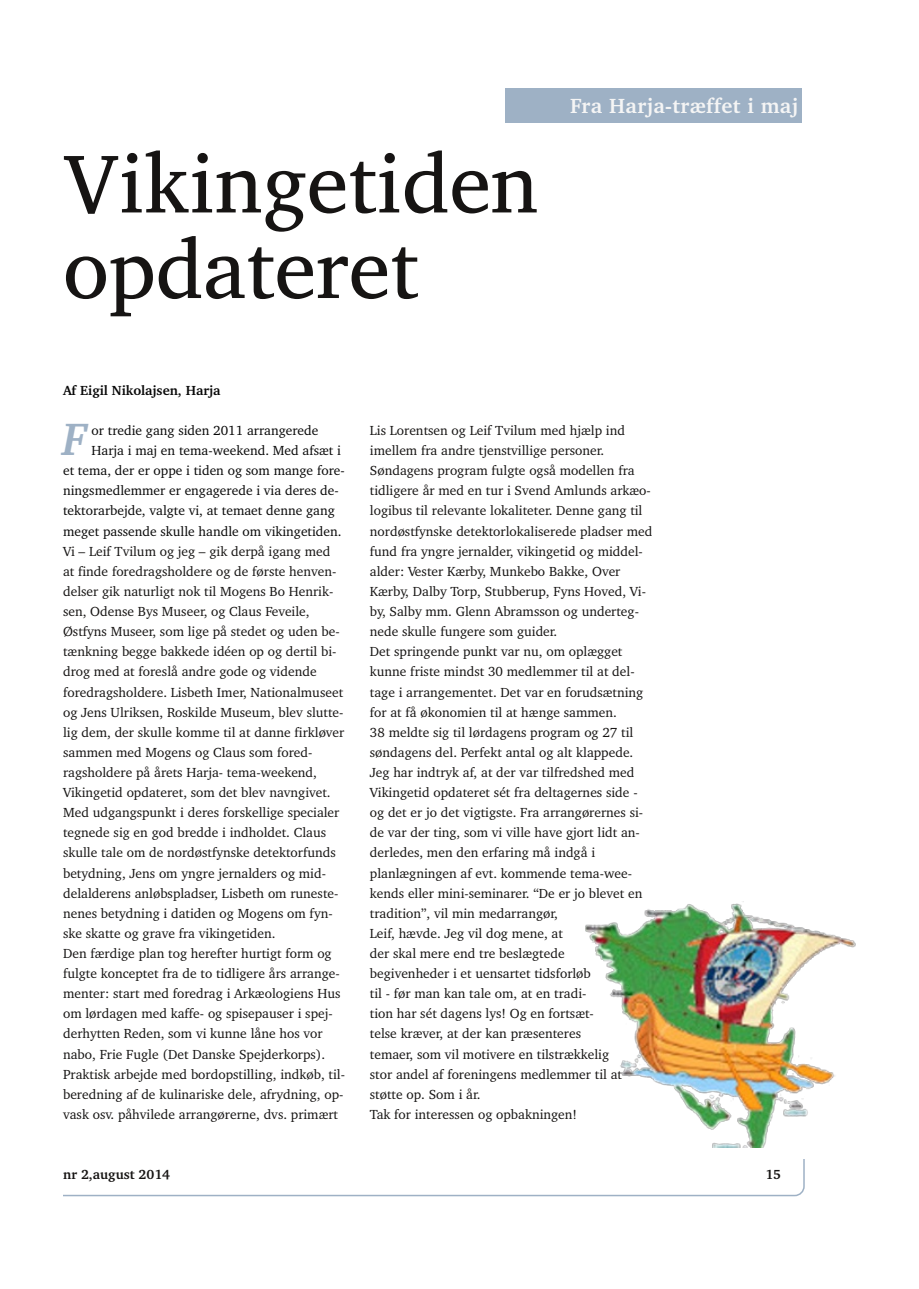
<style>
.page{position:relative;width:919px;height:1289px;background:#fff}
.page>*{position:absolute;margin:0;border:0;box-sizing:border-box;transform-origin:0 0}
.t1{font:84px/85.5px "Abyssinica SIL";color:#161413}
.t2{font:italic 700 46.35px "Charter BT";color:#9eb1c5}
.t3{font:700 21px "Charter BT";letter-spacing:.02em;color:#f5f5f5}
.t4{font:13.5px/20.1px "Charter BT";color:#161413}
.t5{font:13.5px "Charter BT";color:#080808}
.t6{font:700 13.5px "Charter BT";color:#080808}
.t7{font:700 13.5px "Charter BT";color:#161413}
</style>
<div class="page">
<div style="left:50px;top:1137px;width:754px;height:58px;border:2px solid #9eb1c5;border-radius:9px"></div>
<div style="left:46px;top:1128px;width:785px;height:30px;background:#fff"></div>
<div style="left:34px;top:1120px;width:29px;height:87px;background:#fff"></div>
<img style="left:585px;top:901px;width:271px;height:245px">
<div style="left:505px;top:88px;width:297px;height:34px;background:#9eb1c5"></div>
<h1 class="t1" style="left:63px;top:141px;width:476px">Vikingetiden opdateret</h1>
<p class="t6" style="left:63px;top:385px;width:159px">Af Eigil Nikolajsen, Harja</p>
<h3 class="t3" style="left:570px;top:98px;width:229px">Fra Harja-træffet i maj</h3>
<h2 class="t2" style="left:62px;top:421px;width:27px">F</h2>
<p class="t5" style="left:92px;top:425px;width:228px">or tredie gang siden 2011 arrangerede</p>
<p class="t5" style="left:92px;top:445px;width:251px">Harja i maj en tema-weekend. Med afsæt i</p>
<p class="t5" style="left:63px;top:465px;width:283px">et tema, der er oppe i tiden og som mange fore-</p>
<p class="t5" style="left:63px;top:485px;width:277px">ningsmedlemmer er engagerede i via deres de-</p>
<p class="t5" style="left:63px;top:505px;width:273px">tektorarbejde, valgte vi, at temaet denne gang</p>
<p class="t5" style="left:63px;top:525px;width:280px">meget passende skulle handle om vikingetiden.</p>
<p class="t4" style="left:63px;top:542px;width:283px">Vi – Leif Tvilum og jeg – gik derpå igang med at finde foredragsholdere og de første henven&shy;delser gik naturligt nok til Mogens Bo Henrik&shy;sen, Odense Bys Museer, og Claus Feveile, Østfyns Museer, som lige på stedet og uden be&shy;tænkning begge bakkede idéen op og dertil bi&shy;drog med at foreslå andre gode og vidende foredragsholdere. Lisbeth Imer, Nationalmuseet og Jens Ulriksen, Roskilde Museum, blev slutte&shy;lig dem, der skulle komme til at danne firkløver sammen med Mogens og Claus som fored&shy;ragsholdere på årets Harja- tema-weekend, Vikingetid opdateret, som det blev navngivet.<br>Med udgangspunkt i deres forskellige specialer tegnede sig en god bredde i indholdet. Claus skulle tale om de nordøstfynske detektorfunds betydning, Jens om yngre jernalders og mid&shy;delalderens anløbspladser, Lisbeth om runeste&shy;nenes betydning i datiden og Mogens om fyn&shy;ske skatte og grave fra vikingetiden.<br>Den færdige plan tog herefter hurtigt form og fulgte konceptet fra de to tidligere års arrange&shy;menter: start med foredrag i Arkæologiens Hus om lørdagen med kaffe- og spisepauser i spej&shy;derhytten Reden, som vi kunne låne hos vor nabo, Frie Fugle (Det Danske Spejderkorps).<br>Praktisk arbejde med bordopstilling, indkøb, til&shy;beredning af de kulinariske dele, afrydning, op&shy;vask osv. påhvilede arrangørerne, dvs. primært</p>
<p class="t4" style="left:370px;top:421px;width:284px">Lis Lorentsen og Leif Tvilum med hjælp ind imellem fra andre tjenstvillige personer.<br>Søndagens program fulgte også modellen fra tidligere år med en tur i Svend Amlunds arkæo&shy;logibus til relevante lokaliteter. Denne gang til nordøstfynske detektorlokaliserede pladser med fund fra yngre jernalder, vikingetid og middel&shy;alder: Vester Kærby, Munkebo Bakke, Over Kærby, Dalby Torp, Stubberup, Fyns Hoved, Vi&shy;by, Salby mm. Glenn Abramsson og underteg&shy;nede skulle fungere som guider.<br>Det springende punkt var nu, om oplægget kunne friste mindst 30 medlemmer til at del&shy;tage i arrangementet. Det var en forudsætning for at få økonomien til at hænge sammen.<br>38 meldte sig til lørdagens program og 27 til søndagens del. Perfekt antal og alt klappede.<br>Jeg har indtryk af, at der var tilfredshed med Vikingetid opdateret sét fra deltagernes side - og det er jo det vigtigste. Fra arrangørernes si&shy;de var der ting, som vi ville have gjort lidt an&shy;derledes, men den erfaring må indgå i planlægningen af evt. kommende tema-wee&shy;kends eller mini-seminarer. “De er jo blevet en tradition”, vil min medarrangør,<br>Leif, hævde. Jeg vil dog mene, at<br>der skal mere end tre beslægtede<br>begivenheder i et uensartet tidsforløb<br>til - før man kan tale om, at en tradi-<br>tion har sét dagens lys! Og en fortsæt-<br>telse kræver, at der kan præsenteres<br>temaer, som vil motivere en tilstrækkelig<br>stor andel af foreningens medlemmer til at støtte op. Som i år.<br>Tak for interessen og opbakningen!</p>
<p class="t7" style="left:63px;top:1168px;width:108px">nr 2,august 2014</p>
<p class="t7" style="left:765px;top:1168px;width:17px">15</p>
</div>
